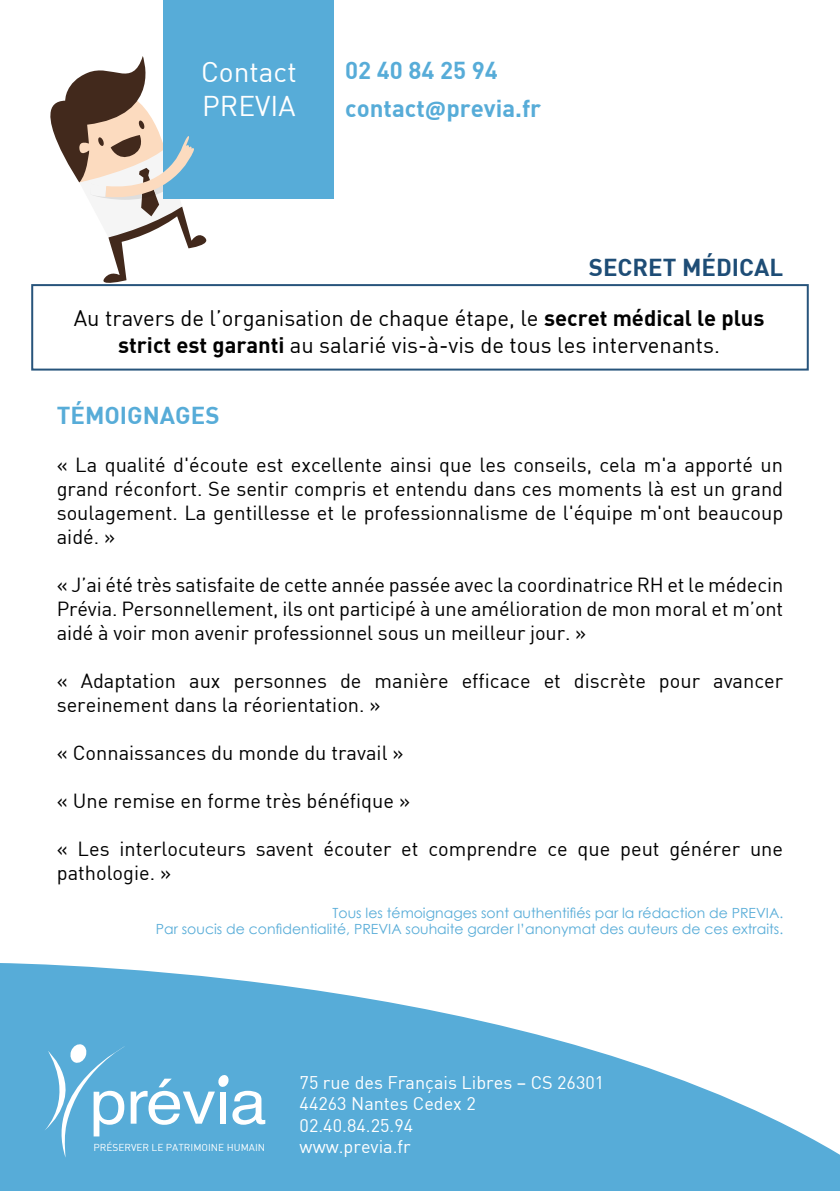
<style>
.page{position:relative;width:840px;height:1191px;background:#fff}
.page>*{position:absolute;margin:0;border:0;box-sizing:border-box;transform-origin:0 0}
.t1{font:28px/33.6px "DIN";color:#fff}
.t2{font:24px/38px "DIN Bold";color:#57acd8}
.t3{font:24px "DIN Bold";color:#1e4d76}
.t4{font:22px/26.4px "DIN";color:#000;text-align:center}
.t5{font:20px/24px "DIN";color:#000;text-align:justify}
.t6{font:18px/21.6px "DIN";color:#fff}
.t7{font:14px/16.8px "Century Gothic";color:#57acd8;text-align:right}
.t8{font:9.8px "DIN";color:#fff}
.s1{font-family:"Calibri";font-weight:700}
.s2{font-family:"DIN Bold"}
</style>
<div class="page">
<svg style="left:0;top:963px;width:839px;height:228px;fill:#57acd8"></svg>
<div style="left:31px;top:284px;width:777px;height:86px;background:#fff;border:2px solid #1e4d76"></div>
<div style="left:164px;top:0;width:170px;height:198px;background:#57acd8"></div>
<svg style="left:31px;top:54px;width:182px;height:234px"></svg>
<svg style="left:42px;top:1043px;width:223px;height:114px;background:#6eb7dd"></svg>
<h1 class="t1" style="left:201px;top:55px;width:97px">Contact<br>PREVIA</h1>
<p class="t2" style="left:345px;top:50px;width:197px">02 40 84 25 94 contact<span class="s1">@</span>previa.fr</p>
<p class="t3" style="left:588px;top:252px;width:196px">SECRET MÉDICAL</p>
<p class="t4" style="left:74px;top:305px;width:691px">Au travers de l’organisation de chaque étape, le <span class="s2">secret médical le plus strict est garanti</span> au salarié vis-à-vis de tous les intervenants.</p>
<p class="t2" style="left:57px;top:395px;width:164px">TÉMOIGNAGES</p>
<p class="t5" style="left:57px;top:452px;width:727px">« La qualité d'écoute est excellente ainsi que les conseils, cela m'a apporté un grand réconfort. Se sentir compris et entendu dans ces moments là est un grand soulagement. La gentillesse et le professionnalisme de l'équipe m'ont beaucoup aidé. »</p>
<p class="t5" style="left:57px;top:572px;width:727px">« J’ai été très satisfaite de cette année passée avec la coordinatrice RH et le médecin Prévia. Personnellement, ils ont participé à une amélioration de mon moral et m’ont aidé à voir mon avenir professionnel sous un meilleur jour. »</p>
<p class="t5" style="left:57px;top:668px;width:727px">« Adaptation aux personnes de manière efficace et discrète pour avancer sereinement dans la réorientation. »</p>
<p class="t5" style="left:57px;top:740px;width:348px">« Connaissances du monde du travail »</p>
<p class="t5" style="left:57px;top:788px;width:355px">« Une remise en forme très bénéfique »</p>
<p class="t5" style="left:57px;top:836px;width:727px">« Les interlocuteurs savent écouter et comprendre ce que peut générer une pathologie. »</p>
<p class="t7" style="left:156px;top:904px;width:628px">Tous les témoignages sont authentifiés par la rédaction de PREVIA.<br>Par soucis de confidentialité, PREVIA souhaite garder l’anonymat des auteurs de ces extraits.</p>
<p class="t8" style="left:93px;top:1141px;width:173px">PRÉSERVER LE PATRIMOINE HUMAIN</p>
<p class="t6" style="left:299px;top:1071px;width:306px">75 rue des Français Libres – CS 26301<br>44263 Nantes Cedex 2<br>02.40.84.25.94<br>www.previa.fr</p>
</div>
